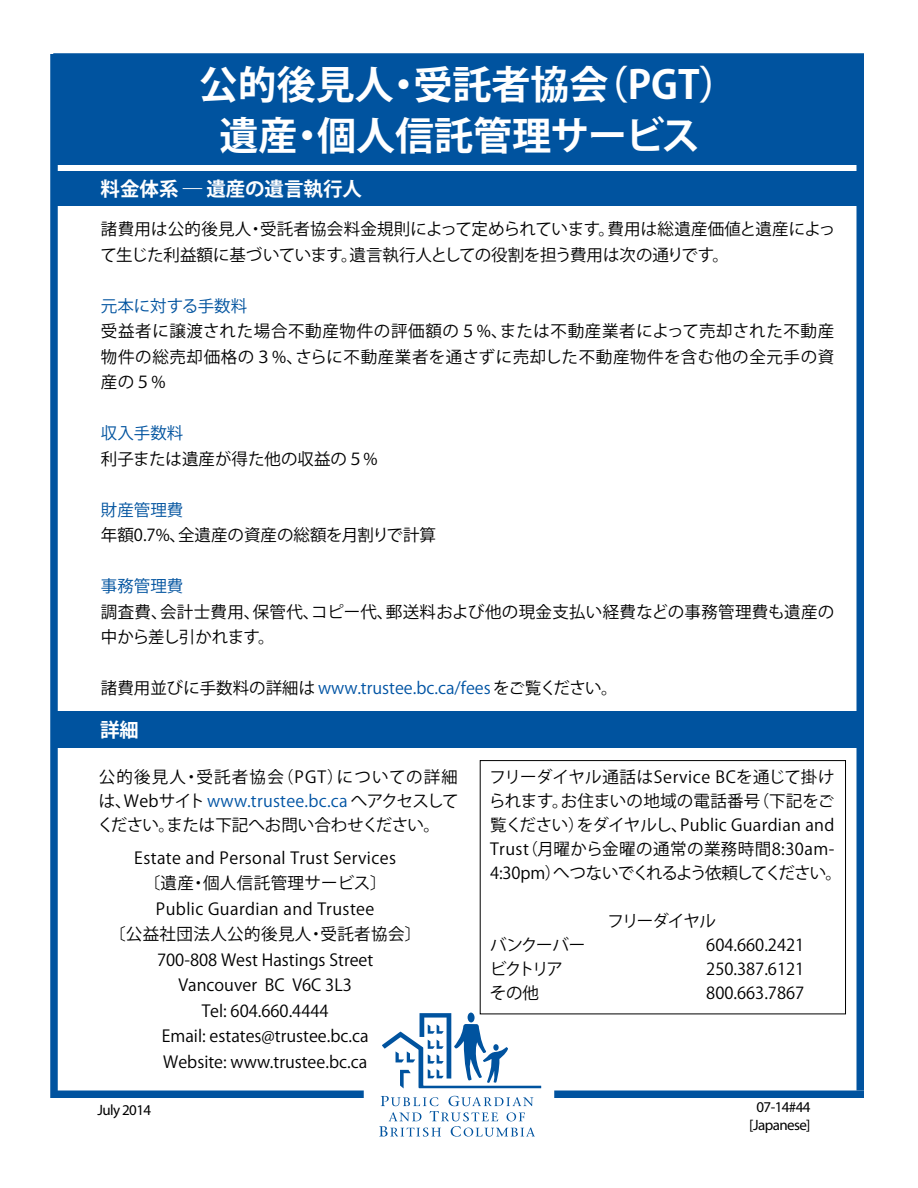
<style>
.page{position:relative;width:918px;height:1188px;background:#fff}
.page>*{position:absolute;margin:0;border:0;box-sizing:border-box;transform-origin:0 0}
.t1{font:700 39px/51px "Koz Go Pro";color:#fff;text-align:center}
.t2{font:700 19.5px "Koz Go Pro";color:#fff}
.t3{font:16.5px/25.5px "Koz Go Pro";color:#000}
.t4{font:16.5px/25.5px "Koz Go Pro";letter-spacing:.02em;color:#000}
.t5{font:16.5px "Koz Go Pro";color:#0054a4}
.t6{font:16.5px "Koz Go Pro";color:#00539f}
.t7{font:16.5px "Koz Go Pro";letter-spacing:-.06em;color:#000}
.t8{font:15px/18px "Myriad Pro";letter-spacing:-.04em;color:#000;text-align:center}
.s1{color:#000}
.s2{color:#0054a4}
</style>
<div class="page">
<div style="left:57px;top:171px;width:803px;height:35px;background:#00539f"></div>
<div style="left:53px;top:53px;width:811px;height:112px;background:#00539f;border:2px solid #00539f"></div>
<div style="left:50px;top:54px;width:8px;height:1044px;background:#00539f"></div>
<div style="left:856px;top:54px;width:8px;height:1036px;background:#00539f"></div>
<div style="left:554px;top:1090px;width:310px;height:8px;background:#00539f"></div>
<div style="left:54px;top:1090px;width:310px;height:8px;background:#00539f"></div>
<svg style="left:382px;top:1013px;width:159px;height:75px"></svg>
<svg style="left:379px;top:1096px;width:156px;height:41px"></svg>
<div style="left:56px;top:712px;width:804px;height:36px;background:#00539f"></div>
<div style="left:480px;top:760px;width:366px;height:254px;border:1px solid #000"></div>
<h1 class="t1" style="left:199px;top:62px;width:540px">公的後見人・受託者協会（PGT）遺産・個人信託管理サービス</h1>
<p class="t2" style="left:101px;top:177px;width:263px">料金体系 ― 遺産の遺言執行人</p>
<p class="t3" style="left:100px;top:217px;width:736px">諸費用は公的後見人・受託者協会料金規則によって定められています。費用は総遺産価値と遺産によって生じた利益額に基づいています。遺言執行人としての役割を担う費用は次の通りです。</p>
<p class="t6" style="left:101px;top:295px;width:148px">元本に対する手数料</p>
<p class="t3" style="left:101px;top:319px;width:735px;text-align:justify">受益者に譲渡された場合不動産物件の評価額の５%、または不動産業者によって売却された不動産物件の総売却価格の３%、さらに不動産業者を通さずに売却した不動産物件を含む他の全元手の資産の５%</p>
<p class="t6" style="left:101px;top:422px;width:84px">収入手数料</p>
<p class="t3" style="left:101px;top:446px;width:278px">利子または遺産が得た他の収益の５%</p>
<p class="t6" style="left:101px;top:499px;width:84px">財産管理費</p>
<p class="t3" style="left:101px;top:523px;width:337px">年額0.7%、全遺産の資産の総額を月割りで計算</p>
<p class="t6" style="left:101px;top:575px;width:84px">事務管理費</p>
<p class="t4" style="left:101px;top:599px;width:735px">調査費、会計士費用、保管代、コピー代、郵送料および他の現金支払い経費などの事務管理費も遺産の中から差し引かれます。</p>
<p class="t5" style="left:101px;top:677px;width:518px"><span class="s1">諸費用並びに手数料の詳細は</span> www.trustee.bc.ca/fees <span class="s1">をご覧ください。</span></p>
<p class="t2" style="left:100px;top:717px;width:40px">詳細</p>
<p class="t3" style="left:97px;top:766px;width:363px;line-height:24px;text-align:justify">公的後見人・受託者協会（PGT）についての詳細は、Webサイト <span class="s2">www.trustee.bc.ca</span> へアクセスしてください。または下記へお問い合わせください。</p>
<p class="t3" style="left:109px;top:845px;width:314px;text-align:center">Estate and Personal Trust Services<br>〔遺産・個人信託管理サービス〕<br>Public Guardian and Trustee<br>〔公益社団法人公的後見人・受託者協会〕<br>700-808 West Hastings Street<br>Vancouver BC V6C 3L3<br>Tel: 604.660.4444<br>Email: estates@trustee.bc.ca<br>Website: www.trustee.bc.ca</p>
<p class="t3" style="left:489px;top:766px;width:355px;line-height:24px">フリーダイヤル通話はService BCを通じて掛けられます。お住まいの地域の電話番号（下記をご覧ください）をダイヤルし、Public Guardian and<br>Trust（月曜から金曜の通常の業務時間8:30am-<br>4:30pm）へつないでくれるよう依頼してください。</p>
<p class="t7" style="left:608px;top:911px;width:110px">フリーダイヤル</p>
<p class="t3" style="left:490px;top:933px;width:97px">バンクーバー</p>
<p class="t3" style="left:706px;top:933px;width:100px">604.660.2421</p>
<p class="t3" style="left:490px;top:957px;width:74px">ビクトリア</p>
<p class="t3" style="left:706px;top:957px;width:100px">250.387.6121</p>
<p class="t3" style="left:490px;top:981px;width:51px">その他</p>
<p class="t3" style="left:706px;top:981px;width:100px">800.663.7867</p>
<p class="t8" style="left:98px;top:1100px;width:55px">July 2014</p>
<p class="t8" style="left:749px;top:1098px;width:63px">07-14#44 [Japanese]</p>
</div>
